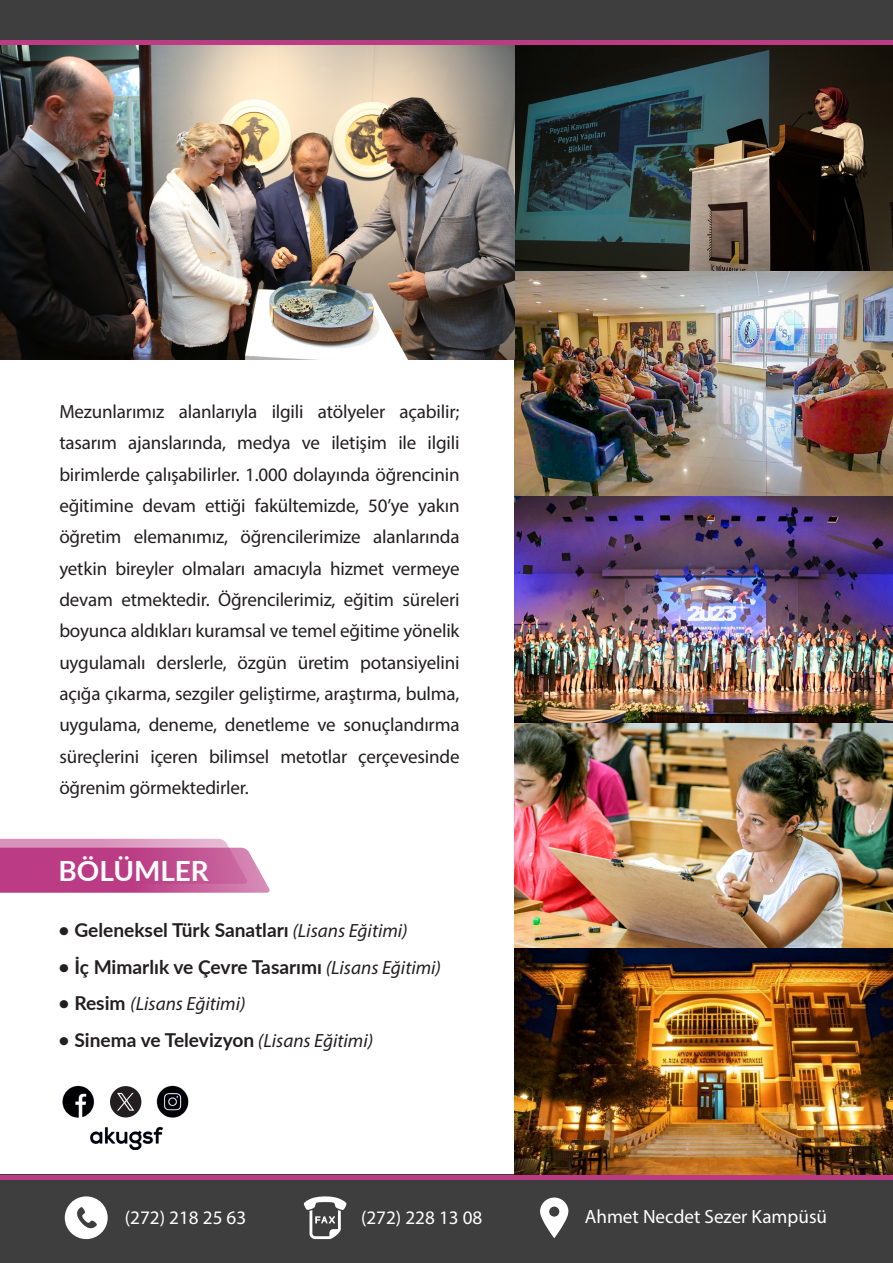
<style>
.page{position:relative;width:893px;height:1263px;background:#fff}
.page>*{position:absolute;margin:0;border:0;box-sizing:border-box;transform-origin:0 0}
.t1{font:700 27.9px "Lato";color:#fff}
.t2{font:700 19.2px "Lato";color:#231f20}
.t3{font:19.2px "Myriad Pro";color:#fff}
.t4{font:italic 19.2px "Myriad Pro";color:#231f20}
.t5{font:19.05px/31.3px "Myriad Pro";letter-spacing:-.01em;color:#231f20;text-align:justify}
.s1{font-family:"Myriad Pro";font-weight:400;font-style:italic}
.s2{font-family:"Lato";font-weight:700;font-style:normal}
</style>
<div class="page">
<div style="left:0;top:1174px;width:893px;height:89px;background:#3e3e3f"></div>
<svg style="left:0;top:839px;width:270px;height:54px;background:#c7619c"></svg>
<div style="left:0;top:0;width:893px;height:40px;background:#3e3e3f"></div>
<img style="left:514px;top:45px;width:379px;height:904px">
<img style="left:0;top:45px;width:514px;height:314px">
<div style="left:0;top:40px;width:893px;height:5px;background:#bb3c85"></div>
<img style="left:514px;top:949px;width:379px;height:225px">
<div style="left:0;top:1174px;width:893px;height:5px;background:#bb3c85"></div>
<svg style="left:540px;top:1197px;width:29px;height:41px"></svg>
<svg style="left:304px;top:1196px;width:43px;height:43px"></svg>
<svg style="left:65px;top:1196px;width:43px;height:43px"></svg>
<img style="left:62px;top:1085px;width:127px;height:65px">
<div style="left:106px;top:1084px;width:37px;height:39px;background:#fff"></div>
<svg style="left:110px;top:1086px;width:31px;height:31px"></svg>
<p class="t5" style="left:59px;top:395px;width:402px">Mezunlarımız alanlarıyla ilgili atölyeler açabilir; tasarım ajanslarında, medya ve iletişim ile ilgili birimlerde çalışabilirler. 1.000 dolayında öğrencinin eğitimine devam ettiği fakültemizde, 50’ye yakın öğretim elemanımız, öğrencilerimize alanlarında yetkin bireyler olmaları amacıyla hizmet vermeye devam etmektedir. Öğrencilerimiz, eğitim süreleri boyunca aldıkları kuramsal ve temel eğitime yönelik uygulamalı derslerle, özgün üretim potansiyelini açığa çıkarma, sezgiler geliştirme, araştırma, bulma, uygulama, deneme, denetleme ve sonuçlandırma süreçlerini içeren bilimsel metotlar çerçevesinde öğrenim görmektedirler.</p>
<p class="t1" style="left:59px;top:850px;width:152px">BÖLÜMLER</p>
<p class="t2" style="left:59px;top:916px;width:351px">• Geleneksel Türk Sanatları <span class="s1">(Lisans Eğitimi)</span></p>
<p class="t2" style="left:59px;top:952px;width:384px">• İç Mimarlık ve Çevre Tasarımı <span class="s1">(Lisans Eğitimi)</span></p>
<p class="t4" style="left:59px;top:992px;width:189px"><span class="s2">• Resim</span> (Lisans Eğitimi)</p>
<p class="t2" style="left:59px;top:1025px;width:316px">• Sinema ve Televizyon <span class="s1">(Lisans Eğitimi)</span></p>
<p class="t3" style="left:125px;top:1206px;width:123px">(272) 218 25 63</p>
<p class="t3" style="left:361px;top:1206px;width:123px">(272) 228 13 08</p>
<p class="t3" style="left:585px;top:1205px;width:244px">Ahmet Necdet Sezer Kampüsü</p>
</div>
